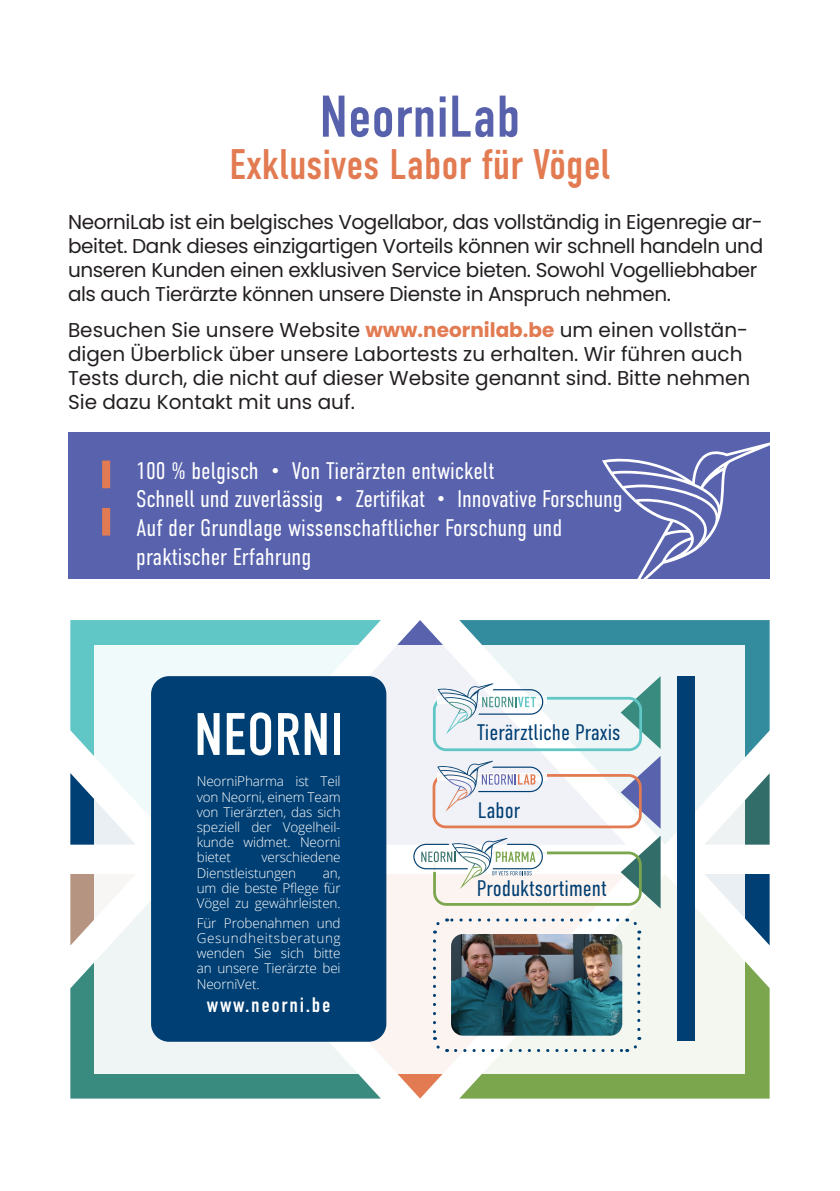
<style>
.page{position:relative;width:840px;height:1191px;background:#fff}
.page>*{position:absolute;margin:0;border:0;box-sizing:border-box;transform-origin:0 0}
.t1{font:59.8px "DIN Condensed";color:#fff}
.t2{font:58.8px "DIN Condensed";color:#5862ac}
.t3{font:42.8px "DIN Condensed";color:#e27b52}
.t4{font:300 24px/28.8px "DIN Condensed";color:#fff}
.t5{font:300 22.6px "DIN Condensed";color:#003f73}
.t6{font:21px "DIN Condensed";letter-spacing:.08em;color:#fff}
.t7{font:20px/24px "Poppins";letter-spacing:-.02em;color:#231f20}
.t8{font:20px/24px "Poppins";color:#231f20}
.t9{font:300 13.4px/15.2px "Open Sans";letter-spacing:-.01em;color:#fff;text-align:justify}
.s1{font-weight:700;color:#e27b52}
</style>
<div class="page">
<svg style="left:380px;top:620px;width:63px;height:25px"></svg>
<svg style="left:380px;top:1073px;width:63px;height:25px"></svg>
<svg style="left:70px;top:945px;width:310px;height:153px;background:#53998f"></svg>
<svg style="left:70px;top:620px;width:310px;height:136px;background:#6cc9c9"></svg>
<svg style="left:460px;top:961px;width:309px;height:137px;background:#87ad5d"></svg>
<svg style="left:459px;top:620px;width:310px;height:138px;background:#4094a4"></svg>
<svg style="left:744px;top:774px;width:25px;height:70px"></svg>
<svg style="left:744px;top:874px;width:25px;height:71px"></svg>
<svg style="left:70px;top:773px;width:25px;height:71px"></svg>
<svg style="left:70px;top:874px;width:25px;height:71px"></svg>
<div style="left:95px;top:645px;width:649px;height:428px;background:linear-gradient(to bottom,#f3f8fc,#f4f4f0)"></div>
<div style="left:676px;top:676px;width:18px;height:364px;background:#003f73"></div>
<div style="left:151px;top:676px;width:235px;height:365px;background:#003f73;border-radius:18px"></div>
<div style="left:68px;top:432px;width:701px;height:147px;background:#5862ad"></div>
<svg style="left:102px;top:460px;width:8px;height:75px"></svg>
<svg style="left:602px;top:442px;width:168px;height:137px"></svg>
<svg style="left:620px;top:676px;width:40px;height:73px;background:#95c1bc"></svg>
<svg style="left:620px;top:756px;width:40px;height:73px"></svg>
<svg style="left:620px;top:835px;width:40px;height:73px"></svg>
<div style="left:432px;top:697px;width:209px;height:54px;border:3px solid #61c6c6;border-radius:12px"></div>
<svg style="left:543px;top:696px;width:4px;height:8px"></svg>
<svg style="left:437px;top:683px;width:106px;height:51px"></svg>
<div style="left:433px;top:851px;width:208px;height:54px;border:3px solid #7ca64e;border-radius:12px"></div>
<div style="left:429px;top:850px;width:117px;height:22px;background:linear-gradient(to bottom,#f9fbf7,#fff)"></div>
<svg style="left:413px;top:838px;width:129px;height:51px"></svg>
<div style="left:432px;top:774px;width:209px;height:54px;border:3px solid #e27b52;border-radius:12px"></div>
<svg style="left:542px;top:773px;width:4px;height:8px"></svg>
<svg style="left:437px;top:760px;width:105px;height:52px"></svg>
<svg style="left:432px;top:941px;width:15px;height:112px"></svg>
<svg style="left:455px;top:1037px;width:186px;height:15px"></svg>
<svg style="left:626px;top:917px;width:14px;height:112px"></svg>
<svg style="left:431px;top:918px;width:186px;height:15px"></svg>
<img style="left:451px;top:934px;width:171px;height:101px">
<p class="t2" style="left:319px;top:84px;width:202px">NeorniLab</p>
<p class="t3" style="left:229px;top:140px;width:382px">Exklusives Labor für Vögel</p>
<p class="t7" style="left:68px;top:210px;width:696px">NeorniLab ist ein belgisches Vogellabor, das vollständig in Eigenregie ar&shy;beitet. Dank dieses einzigartigen Vorteils können wir schnell handeln und unseren Kunden einen exklusiven Service bieten. Sowohl Vogelliebhaber als auch Tierärzte können unsere Dienste in Anspruch nehmen.</p>
<p class="t8" style="left:68px;top:318px;width:683px">Besuchen Sie unsere Website <span class="s1">www.neornilab.be</span> um einen vollstän&shy;digen Überblick über unsere Labortests zu erhalten. Wir führen auch Tests durch, die nicht auf dieser Website genannt sind. Bitte nehmen Sie dazu Kontakt mit uns auf.</p>
<p class="t4" style="left:136px;top:456px;width:359px">100 % belgisch • Von Tierärzten entwickelt</p>
<p class="t4" style="left:136px;top:485px;width:487px">Schnell und zuverlässig • Zertifikat • Innovative Forschung</p>
<p class="t4" style="left:136px;top:513px;width:427px">Auf der Grundlage wissenschaftlicher Forschung und praktischer Erfahrung</p>
<p class="t1" style="left:194px;top:701px;width:151px">NEORNI</p>
<p class="t5" style="left:476px;top:719px;width:145px">Tierärztliche Praxis</p>
<p class="t9" style="left:197px;top:773px;width:145px">NeorniPharma ist Teil von Neorni, einem Team von Tierärzten, das sich speziell der Vogelheil&shy;kunde widmet. Neorni bietet</p>
<p class="t9" style="left:197px;top:849px;width:145px;text-indent:65px">verschiedene<br>Dienstleistungen</p>
<p class="t9" style="left:197px;top:864px;width:145px;text-indent:126px">an, um die beste Pflege für Vögel zu gewährleisten.</p>
<p class="t9" style="left:197px;top:915px;width:145px">Für Probenahmen und Gesundheitsberatung wenden Sie sich bitte an unsere Tierärzte bei NeorniVet.</p>
<p class="t6" style="left:207px;top:993px;width:125px">www.neorni.be</p>
<p class="t5" style="left:477px;top:797px;width:44px">Labor</p>
<p class="t5" style="left:476px;top:875px;width:131px">Produktsortiment</p>
</div>
